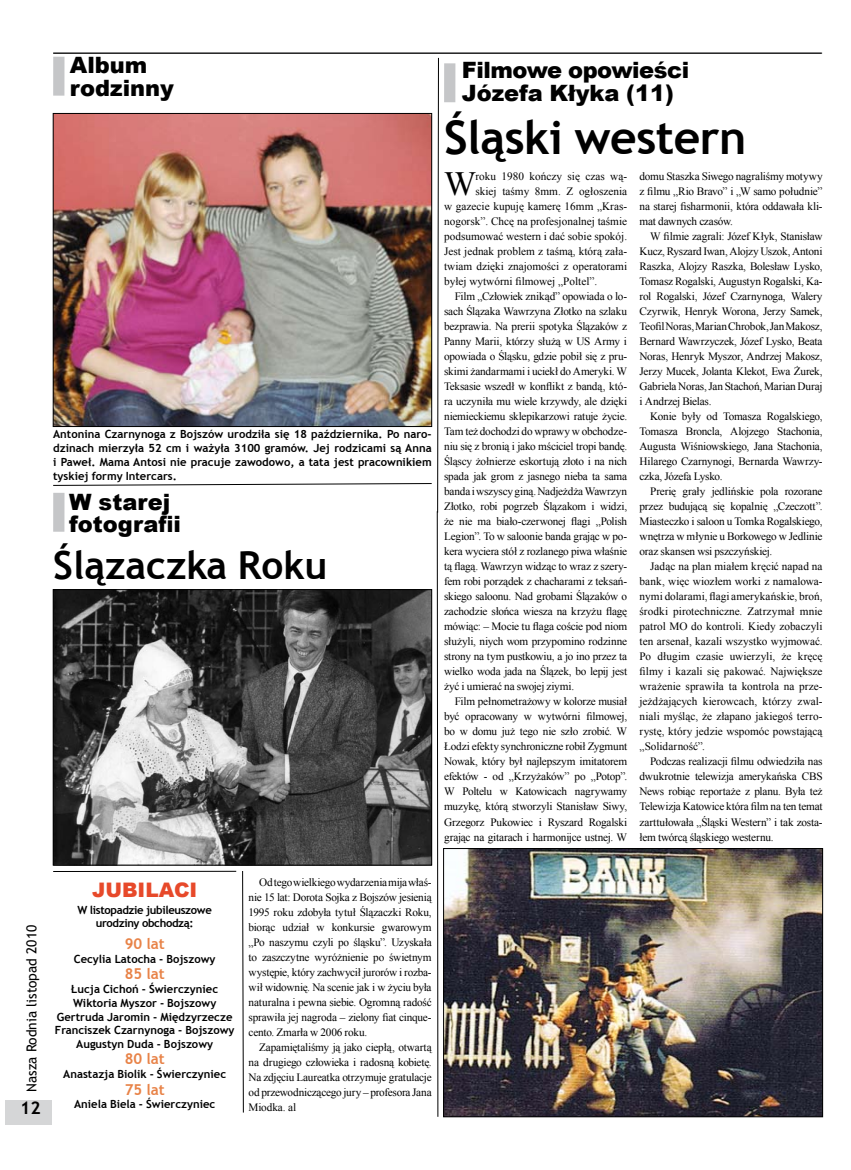
<style>
.page{position:relative;width:851px;height:1170px;background:#fff}
.page>*{position:absolute;margin:0;border:0;box-sizing:border-box;transform-origin:0 0}
.t1{font:700 46.25px "Trebuchet MS";letter-spacing:-.01em;color:#000}
.t2{font:700 38.75px "Trebuchet MS";color:#000}
.t3{font:33.88px "Times New Roman";color:#000}
.t4{font:900 22.5px/22.5px "Arial";letter-spacing:-.02em;color:#000}
.t5{font:900 22.5px/22.5px "Arial";color:#000}
.t6{font:900 20px "Arial";color:#e7492a}
.t7{font:700 17.5px "Trebuchet MS";color:#000}
.t8{font:700 15px "Trebuchet MS";color:#e88348}
.t9{font:13.75px "Trebuchet MS";color:#000}
.t10{font:11.25px/15px "Times New Roman";letter-spacing:-.015em;color:#000;text-align:justify}
.t11{font:700 11.25px/13.8px "Trebuchet MS";color:#000;text-align:center}
.t12{font:700 11.25px/13.8px "Trebuchet MS";letter-spacing:-.03em;color:#000;text-align:center}
</style>
<div class="page">
<div style="left:5px;top:1100px;width:46px;height:25px;background:#d5d6d7"></div>
<hr style="left:53px;top:53px;width:769px;height:1px;background:#d5d6d7">
<hr style="left:53px;top:53px;width:768px;height:1px;background:#000">
<div style="left:444px;top:63px;width:11px;height:39px;background:#c5c6c8"></div>
<svg style="left:53px;top:57px;width:386px;height:1060px"></svg>
<img style="left:55px;top:115px;width:375px;height:310px">
<div style="left:53px;top:113px;width:379px;height:314px;border:1px solid #000"></div>
<img style="left:445px;top:850px;width:375px;height:264px">
<div style="left:443px;top:848px;width:379px;height:268px;border:1px solid #000"></div>
<img style="left:55px;top:591px;width:375px;height:272px">
<div style="left:53px;top:589px;width:379px;height:276px;border:1px solid #000"></div>
<h3 class="t5" style="left:70px;top:53px;width:106px">Album rodzinny</h3>
<p class="t11" style="left:53px;top:427px;width:380px;text-align:justify">Antonina Czarnynoga z Bojszów urodziła się 18 października. Po naro&shy;dzinach mierzyła 52 cm i ważyła 3100 gramów. Jej rodzicami są Anna i Paweł. Mama Antosi nie pracuje zawodowo, a tata jest pracownikiem tyskiej formy Intercars.</p>
<h3 class="t5" style="left:69px;top:489px;width:113px">W starej fotografii</h3>
<h2 class="t2" style="left:53px;top:541px;width:276px">Ślązaczka Roku</h2>
<h3 class="t4" style="left:462px;top:58px;width:229px">Filmowe opowieści<br>Józefa Kłyka (11)</h3>
<h1 class="t1" style="left:444px;top:108px;width:304px">Śląski western</h1>
<h3 class="t3" style="left:444px;top:161px;width:34px">W</h3>
<p class="t10" style="left:475px;top:169px;width:153px">roku 1980 kończy się czas wą-</p>
<p class="t10" style="left:475px;top:184px;width:153px">skiej taśmy 8mm. Z ogłoszenia</p>
<p class="t10" style="left:444px;top:199px;width:184px">w gazecie kupuję kamerę 16mm „Kras-</p>
<p class="t10" style="left:444px;top:214px;width:184px">nogorsk”. Chcę na profesjonalnej taśmie</p>
<p class="t10" style="left:444px;top:229px;width:184px">podsumować western i dać sobie spokój.</p>
<p class="t10" style="left:444px;top:244px;width:184px">Jest jednak problem z taśmą, którą zała-</p>
<p class="t10" style="left:444px;top:259px;width:184px">twiam dzięki znajomości z operatorami</p>
<p class="t10" style="left:444px;top:274px;width:155px">byłej wytwórni filmowej „Poltel”.</p>
<p class="t10" style="left:454px;top:289px;width:174px">Film „Człowiek znikąd” opowiada o lo-</p>
<p class="t10" style="left:444px;top:304px;width:184px">sach Ślązaka Wawrzyna Złotko na szlaku</p>
<p class="t10" style="left:444px;top:319px;width:184px">bezprawia. Na prerii spotyka Ślązaków z</p>
<p class="t10" style="left:444px;top:334px;width:184px">Panny Marii, którzy służą w US Army i</p>
<p class="t10" style="left:444px;top:349px;width:184px">opowiada o Śląsku, gdzie pobił się z pru-</p>
<p class="t10" style="left:444px;top:364px;width:184px">skimi żandarmami i uciekł do Ameryki. W</p>
<p class="t10" style="left:444px;top:379px;width:184px">Teksasie wszedł w konflikt z bandą, któ-</p>
<p class="t10" style="left:444px;top:394px;width:184px">ra uczyniła mu wiele krzywdy, ale dzięki</p>
<p class="t10" style="left:444px;top:409px;width:184px">niemieckiemu sklepikarzowi ratuje życie.</p>
<p class="t10" style="left:444px;top:424px;width:184px">Tam też dochodzi do wprawy w obchodze-</p>
<p class="t10" style="left:444px;top:439px;width:184px">niu się z bronią i jako mściciel tropi bandę.</p>
<p class="t10" style="left:444px;top:454px;width:184px">Śląscy żołnierze eskortują złoto i na nich</p>
<p class="t10" style="left:444px;top:469px;width:184px">spada jak grom z jasnego nieba ta sama</p>
<p class="t10" style="left:444px;top:484px;width:184px">banda i wszyscy giną. Nadjeżdża Wawrzyn</p>
<p class="t10" style="left:444px;top:499px;width:184px">Złotko, robi pogrzeb Ślązakom i widzi,</p>
<p class="t10" style="left:444px;top:514px;width:184px">że nie ma biało-czerwonej flagi „Polish</p>
<p class="t10" style="left:444px;top:529px;width:184px">Legion”. To w saloonie banda grając w po-</p>
<p class="t10" style="left:444px;top:544px;width:184px">kera wyciera stół z rozlanego piwa właśnie</p>
<p class="t10" style="left:444px;top:559px;width:184px">tą flagą. Wawrzyn widząc to wraz z szery-</p>
<p class="t10" style="left:444px;top:574px;width:184px">fem robi porządek z chacharami z teksań-</p>
<p class="t10" style="left:444px;top:589px;width:184px">skiego saloonu. Nad grobami Ślązaków o</p>
<p class="t10" style="left:444px;top:604px;width:184px">zachodzie słońca wiesza na krzyżu flagę</p>
<p class="t10" style="left:444px;top:619px;width:184px">mówiąc: – Mocie tu flaga coście pod niom</p>
<p class="t10" style="left:444px;top:634px;width:184px">służyli, niych wom przypomino rodzinne</p>
<p class="t10" style="left:444px;top:649px;width:184px">strony na tym pustkowiu, a jo ino przez ta</p>
<p class="t10" style="left:444px;top:664px;width:184px">wielko woda jada na Ślązek, bo lepij jest</p>
<p class="t10" style="left:444px;top:679px;width:132px">żyć i umierać na swojej ziymi.</p>
<p class="t10" style="left:454px;top:694px;width:174px">Film pełnometrażowy w kolorze musiał</p>
<p class="t10" style="left:444px;top:709px;width:184px">być opracowany w wytwórni filmowej,</p>
<p class="t10" style="left:444px;top:724px;width:184px">bo w domu już tego nie szło zrobić. W</p>
<p class="t10" style="left:444px;top:739px;width:184px">Łodzi efekty synchroniczne robił Zygmunt</p>
<p class="t10" style="left:444px;top:754px;width:184px">Nowak, który był najlepszym imitatorem</p>
<p class="t10" style="left:444px;top:769px;width:184px">efektów - od „Krzyżaków” po „Potop”.</p>
<p class="t10" style="left:444px;top:784px;width:184px">W Poltelu w Katowicach nagrywamy</p>
<p class="t10" style="left:444px;top:799px;width:184px">muzykę, którą stworzyli Stanisław Siwy,</p>
<p class="t10" style="left:444px;top:814px;width:184px">Grzegorz Pukowiec i Ryszard Rogalski</p>
<p class="t10" style="left:444px;top:829px;width:184px">grając na gitarach i harmonijce ustnej. W</p>
<p class="t10" style="left:639px;top:169px;width:184px">domu Staszka Siwego nagraliśmy motywy z filmu „Rio Bravo” i „W samo południe” na starej fisharmonii, która oddawała kli&shy;mat dawnych czasów.</p>
<p class="t10" style="left:639px;top:229px;width:184px;text-indent:11px">W filmie zagrali: Józef Kłyk, Stanisław Kucz, Ryszard Iwan, Alojzy Uszok, Antoni Raszka, Alojzy Raszka, Bolesław Lysko, Tomasz Rogalski, Augustyn Rogalski, Ka&shy;rol Rogalski, Józef Czarnynoga, Walery Czyrwik, Henryk Worona, Jerzy Samek, Teofil Noras, Marian Chrobok, Jan Makosz, Bernard Wawrzyczek, Józef Lysko, Beata Noras, Henryk Myszor, Andrzej Makosz, Jerzy Mucek, Jolanta Klekot, Ewa Żurek, Gabriela Noras, Jan Stachoń, Marian Duraj i Andrzej Bielas.</p>
<p class="t10" style="left:639px;top:409px;width:184px;text-indent:11px">Konie były od Tomasza Rogalskiego, Tomasza Broncla, Alojzego Stachonia, Augusta Wiśniowskiego, Jana Stachonia, Hilarego Czarnynogi, Bernarda Wawrzy&shy;czka, Józefa Lysko.</p>
<p class="t10" style="left:639px;top:484px;width:184px;text-indent:11px">Prerię grały jedlińskie pola rozorane przez budującą się kopalnię „Czeczott”.<br>Miasteczko i saloon u Tomka Rogalskiego, wnętrza w młynie u Borkowego w Jedlinie oraz skansen wsi pszczyńskiej.</p>
<p class="t10" style="left:639px;top:559px;width:184px;text-indent:11px">Jadąc na plan miałem kręcić napad na bank, więc wiozłem worki z namalowa&shy;nymi dolarami, flagi amerykańskie, broń, środki pirotechniczne. Zatrzymał mnie patrol MO do kontroli. Kiedy zobaczyli ten arsenał, kazali wszystko wyjmować.<br>Po długim czasie uwierzyli, że kręcę filmy i kazali się pakować. Największe wrażenie sprawiła ta kontrola na prze&shy;jeżdżających kierowcach, którzy zwal&shy;niali myśląc, że złapano jakiegoś terro&shy;rystę, który jedzie wspomóc powstającą „Solidarność”.</p>
<p class="t10" style="left:639px;top:754px;width:184px;text-indent:11px">Podczas realizacji filmu odwiedziła nas dwukrotnie telewizja amerykańska CBS News robiąc reportaże z planu. Była też Telewizja Katowice która film na ten temat zarttułowała „Śląski Western” i tak zosta&shy;łem twórcą śląskiego westernu.</p>
<p class="t9" style="left:23px;top:1091px;width:168px;rotate:-90deg">Nasza Rodnia listopad 2010</p>
<h3 class="t7" style="left:20px;top:1096px;width:22px">1 2</h3>
<h3 class="t6" style="left:92px;top:875px;width:107px">Jubilaci</h3>
<p class="t12" style="left:77px;top:902px;width:136px">W listopadzie jubileuszowe urodziny obchodzą:</p>
<h3 class="t8" style="left:125px;top:934px;width:42px">90 lat</h3>
<p class="t11" style="left:74px;top:952px;width:143px">Cecylia Latocha - Bojszowy</p>
<h3 class="t8" style="left:125px;top:964px;width:42px">85 lat</h3>
<p class="t11" style="left:55px;top:982px;width:181px">Łucja Cichoń - Świerczyniec<br>Wiktoria Myszor - Bojszowy<br>Gertruda Jaromin - Międzyrzecze<br>Franciszek Czarnynoga - Bojszowy<br>Augustyn Duda - Bojszowy</p>
<h3 class="t8" style="left:125px;top:1049px;width:42px">80 lat</h3>
<p class="t11" style="left:63px;top:1067px;width:164px">Anastazja Biolik - Świerczyniec</p>
<h3 class="t8" style="left:125px;top:1079px;width:42px">75 lat</h3>
<p class="t11" style="left:74px;top:1097px;width:143px">Aniela Biela - Świerczyniec</p>
<p class="t10" style="left:248px;top:874px;width:184px;text-indent:11px">Od tego wielkiego wydarzenia mija właś&shy;nie 15 lat: Dorota Sojka z Bojszów jesienią 1995 roku zdobyła tytuł Ślązaczki Roku, biorąc udział w konkursie gwarowym „Po naszymu czyli po śląsku”. Uzyskała to zaszczytne wyróżnienie po świetnym występie, który zachwycił jurorów i rozba&shy;wił widownię. Na scenie jak i w życiu była naturalna i pewna siebie. Ogromną radość sprawiła jej nagroda – zielony fiat cinque&shy;cento. Zmarła w 2006 roku.</p>
<p class="t10" style="left:248px;top:1039px;width:184px;text-indent:11px">Zapamiętaliśmy ją jako ciepłą, otwartą na drugiego człowieka i radosną kobietę.<br>Na zdjęciu Laureatka otrzymuje gratulacje od przewodniczącego jury – profesora Jana Miodka. al</p>
</div>
